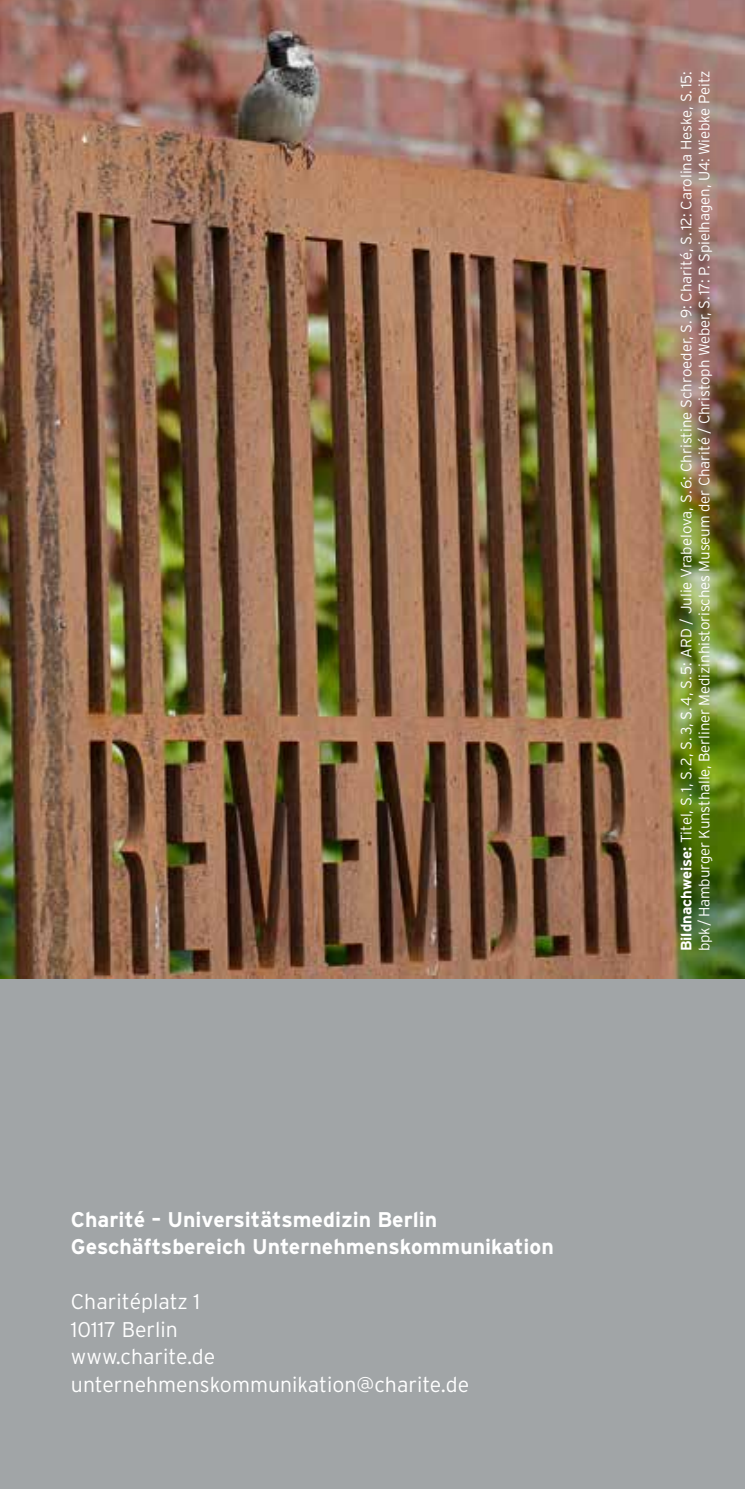
<style>
.page{position:relative;width:745px;height:1489px;background:#fff}
.page>*{position:absolute;margin:0;border:0;box-sizing:border-box;transform-origin:0 0}
.t1{font:700 21.25px/27.5px "Interstate";color:#fff}
.t2{font:300 21.25px/27.5px "Interstate";color:#fff}
.t3{font:300 15px/18px "Interstate";letter-spacing:-.005em;color:#fff}
.s1{font-weight:700}
</style>
<div class="page">
<div style="left:0;top:0;width:744px;height:1488px;background:#a1a5a7"></div>
<img style="left:0;top:0;width:744px;height:978px">
<h1 class="t1" style="left:71px;top:1204px;width:484px">Charité – Universitätsmedizin Berlin<br>Geschäftsbereich Unternehmenskommunikation</h1>
<h1 class="t2" style="left:71px;top:1287px;width:399px">Charitéplatz 1<br>10117 Berlin<br>www.charite.de unternehmenskommunikation@charite.de</h1>
<p class="t3" style="left:676px;top:951px;width:882px;rotate:-90deg"><span class="s1">Bildnachweise:</span> Titel, S.1, S.2, S.3, S.4, S.5: ARD / Julie Vrabelova, S.6: Christine Schroeder, S.9: Charité, S.12: Carolina Heske, S.15: bpk/Hamburger Kunsthalle, Berliner Medizinhistorisches Museum der Charité / Christoph Weber, S.17: P. Spielhagen, U4: Wiebke Peitz</p>
</div>
